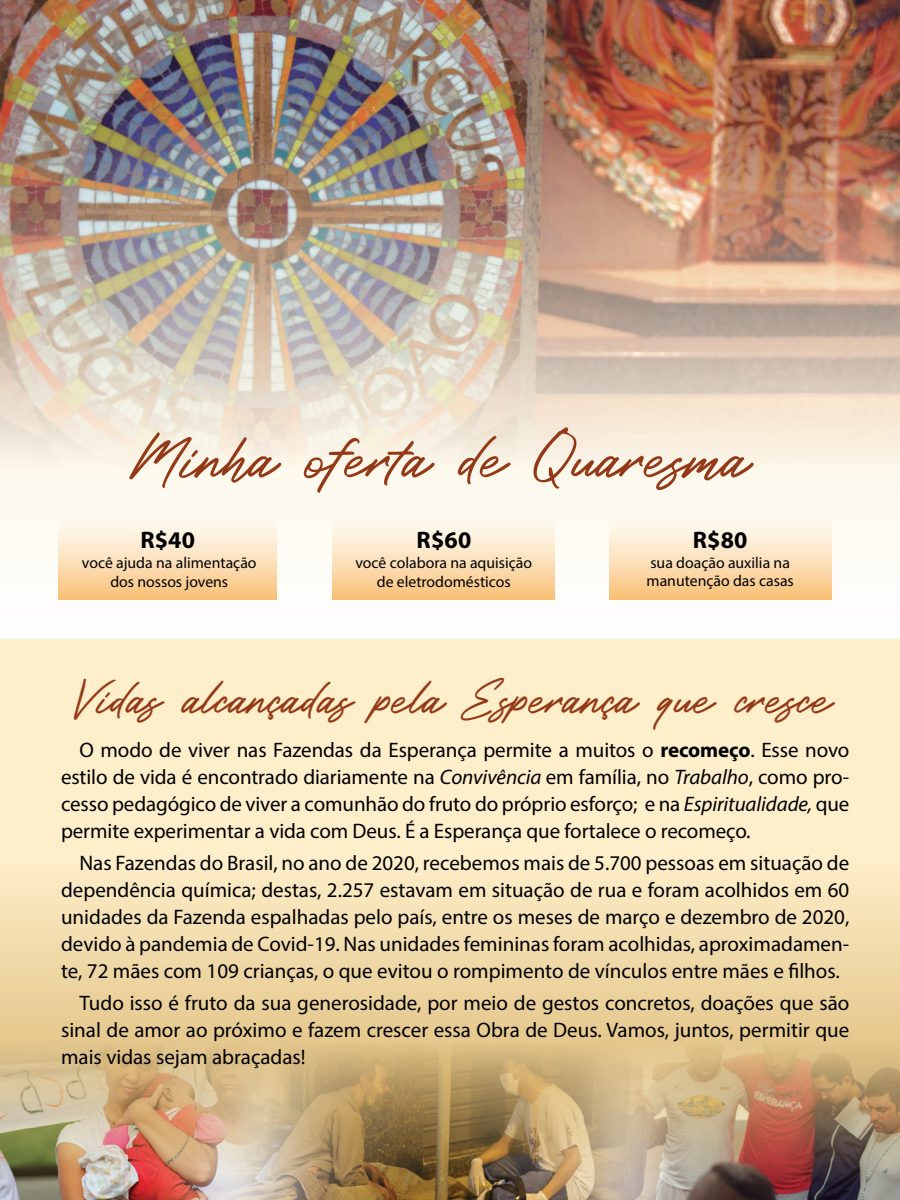
<style>
.page{position:relative;width:900px;height:1200px;background:#fff}
.page>*{position:absolute;margin:0;border:0;box-sizing:border-box;transform-origin:0 0}
.t1{font:59.7px "Roustel";color:#943917}
.t2{font:45.6px "Roustel";color:#943917}
.t3{font:700 24px "Myriad Pro";color:#000001}
.t4{font:21px/27px "Myriad Pro";color:#000001;text-align:justify}
.t5{font:15.6px/19.2px "Myriad Pro";color:#000001;text-align:center}
.s1{font-weight:700}
.s2{font-style:italic}
</style>
<div class="page">
<div style="left:0;top:639px;width:900px;height:561px;background:#feeec9"></div>
<svg style="left:0;top:892px;width:900px;height:149px;background:#eed7a5"></svg>
<img style="left:0;top:1041px;width:900px;height:159px">
<div style="left:0;top:26px;width:900px;height:609px;background:linear-gradient(to right,#fefbf3,#fefbf4)"></div>
<img style="left:0;top:0;width:900px;height:462px">
<div style="left:58px;top:517px;width:219px;height:82px;background:linear-gradient(to bottom,#fefffc,#fac47d)"></div>
<div style="left:333px;top:517px;width:222px;height:82px;background:linear-gradient(to bottom,#fefffc,#fac47d)"></div>
<div style="left:609px;top:517px;width:222px;height:82px;background:linear-gradient(to bottom,#fefffc,#fac47d)"></div>
<h1 class="t1" style="left:129px;top:411px;width:618px">Minha oferta de Quaresma</h1>
<p class="t3" style="left:140px;top:524px;width:56px">R$40</p>
<p class="t5" style="left:82px;top:553px;width:176px">você ajuda na alimentação dos nossos jovens</p>
<p class="t3" style="left:417px;top:524px;width:56px">R$60</p>
<p class="t5" style="left:356px;top:553px;width:178px">você colabora na aquisição de eletrodomésticos</p>
<p class="t3" style="left:693px;top:524px;width:56px">R$80</p>
<p class="t5" style="left:647px;top:553px;width:149px;line-height:17.7px;text-align:left">sua doação auxilia na manutenção das casas</p>
<h2 class="t2" style="left:71px;top:662px;width:759px">Vidas alcançadas pela Esperança que cresce</h2>
<p class="t4" style="left:61px;top:737px;width:790px;text-indent:18px">O modo de viver nas Fazendas da Esperança permite a muitos o <span class="s1">recomeço</span>. Esse novo estilo de vida é encontrado diariamente na <span class="s2">Convivência</span> em família, no <span class="s2">Trabalho</span>, como pro&shy;cesso pedagógico de viver a comunhão do fruto do próprio esforço; e na <span class="s2">Espiritualidade,</span> que permite experimentar a vida com Deus. É a Esperança que fortalece o recomeço.</p>
<p class="t4" style="left:61px;top:849px;width:790px;text-indent:18px">Nas Fazendas do Brasil, no ano de 2020, recebemos mais de 5.700 pessoas em situação de dependência química; destas, 2.257 estavam em situação de rua e foram acolhidos em 60 unidades da Fazenda espalhadas pelo país, entre os meses de março e dezembro de 2020, devido à pandemia de Covid-19. Nas unidades femininas foram acolhidas, aproximadamen&shy;te, 72 mães com 109 crianças, o que evitou o rompimento de vínculos entre mães e filhos.</p>
<p class="t4" style="left:61px;top:989px;width:790px;text-indent:18px">Tudo isso é fruto da sua generosidade, por meio de gestos concretos, doações que são sinal de amor ao próximo e fazem crescer essa Obra de Deus. Vamos, juntos, permitir que mais vidas sejam abraçadas!</p>
</div>
